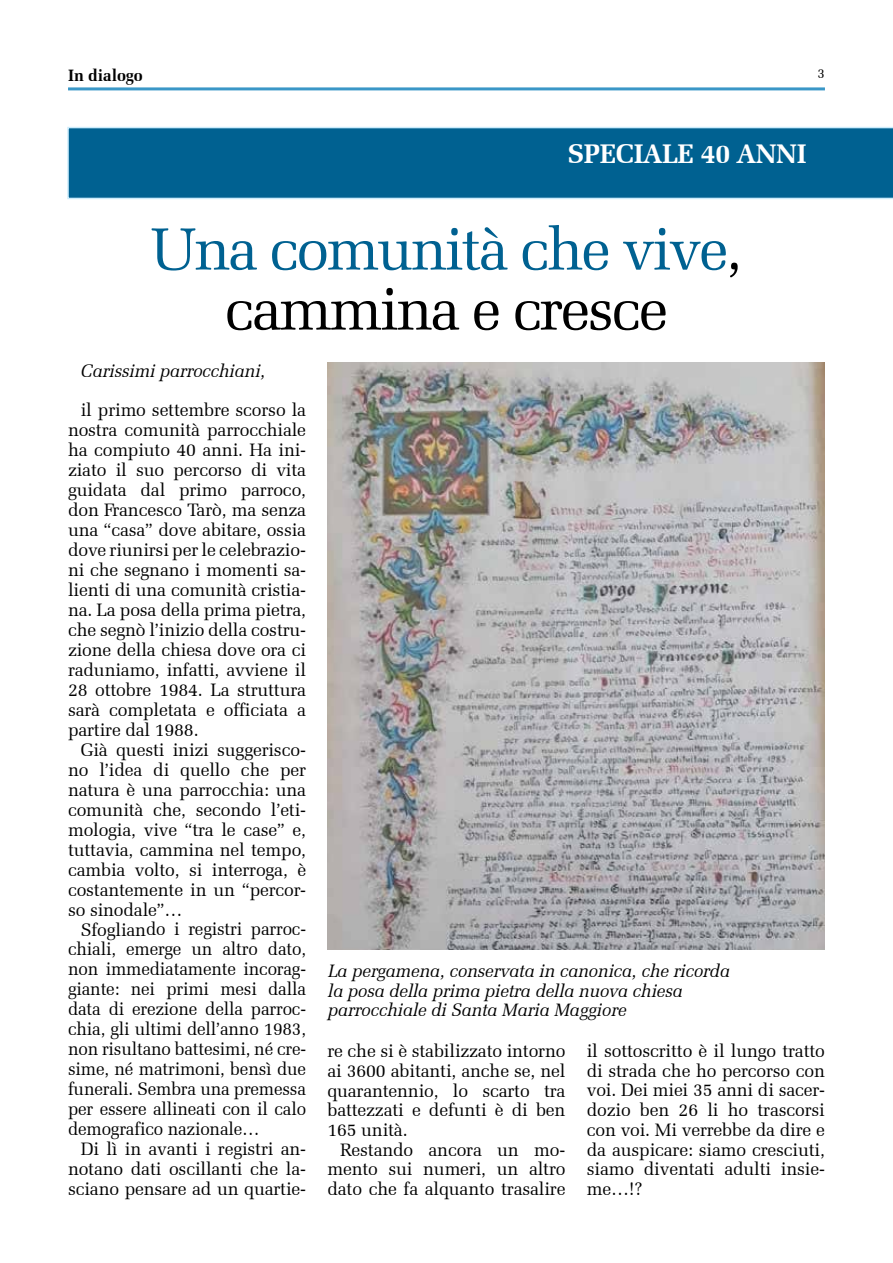
<style>
.page{position:relative;width:893px;height:1263px;background:#fff}
.page>*{position:absolute;margin:0;border:0;box-sizing:border-box;transform-origin:0 0}
.t1{font:60px/60px "Zapf Elliptical 711 BT";letter-spacing:-.04em;color:#006191;text-align:center}
.t2{font:700 27px "Zapf Elliptical 711 BT";letter-spacing:-.01em;color:#fff}
.t3{font:18px/20px "Zapf Elliptical 711 BT";letter-spacing:-.01em;color:#000;text-align:justify}
.t4{font:italic 18px/19.5px "Zapf Elliptical 711 BT";letter-spacing:-.01em;color:#000}
.t5{font:700 16.5px "Zapf Elliptical 711 BT";letter-spacing:-.01em;color:#000}
.t6{font:13.5px "Zapf Elliptical 711 BT";color:#000}
.s1{color:#000}
</style>
<div class="page">
<hr style="left:68px;top:87px;width:757px;height:3px;background:#3a97c7">
<img style="left:327px;top:363px;width:498px;height:587px">
<svg style="left:67px;top:127px;width:826px;height:72px;background:#0a6896"></svg>
<p class="t5" style="left:68px;top:65px;width:76px">In dialogo</p>
<p class="t6" style="left:817px;top:66px;width:9px">3</p>
<h2 class="t2" style="left:568px;top:138px;width:241px">SPECIALE 40 ANNI</h2>
<h1 class="t1" style="left:150px;top:219px;width:593px">Una comunità che vive<span class="s1">, cammina e cresce</span></h1>
<p class="t4" style="left:81px;top:361px;width:186px">Carissimi parrocchiani,</p>
<p class="t3" style="left:68px;top:400px;width:240px;text-indent:13px">il primo settembre scorso la nostra comunità parrocchiale ha compiuto 40 anni. Ha ini&shy;ziato il suo percorso di vita guidata dal primo parroco, don Francesco Tarò, ma senza una “casa” dove abitare, ossia dove riunirsi per le celebrazio&shy;ni che segnano i momenti sa&shy;lienti di una comunità cristia&shy;na. La posa della prima pietra, che segnò l’inizio della costru&shy;zione della chiesa dove ora ci raduniamo, infatti, avviene il 28 ottobre 1984. La struttura sarà completata e officiata a partire dal 1988.</p>
<p class="t3" style="left:68px;top:740px;width:240px;text-indent:13px">Già questi inizi suggerisco&shy;no l’idea di quello che per natura è una parrocchia: una comunità che, secondo l’eti&shy;mologia, vive “tra le case” e, tuttavia, cammina nel tempo, cambia volto, si interroga, è costantemente in un “percor&shy;so sinodale”…</p>
<p class="t3" style="left:68px;top:919px;width:240px;text-indent:13px">Sfogliando i registri parroc&shy;chiali, emerge un altro dato, non immediatamente incorag&shy;giante: nei primi mesi dalla data di erezione della parroc&shy;chia, gli ultimi dell’anno 1983, non risultano battesimi, né cre&shy;sime, né matrimoni, bensì due funerali. Sembra una premessa per essere allineati con il calo demografico nazionale…</p>
<p class="t3" style="left:68px;top:1139px;width:240px;text-indent:13px">Di lì in avanti i registri an&shy;notano dati oscillanti che la&shy;sciano pensare ad un quartie-</p>
<p class="t4" style="left:328px;top:961px;width:403px">La pergamena, conservata in canonica, che ricorda la posa della prima pietra della nuova chiesa parrocchiale di Santa Maria Maggiore</p>
<p class="t3" style="left:327px;top:1041px;width:240px">re che si è stabilizzato intorno ai 3600 abitanti, anche se, nel quarantennio, lo scarto tra battezzati e defunti è di ben 165 unità.</p>
<p class="t3" style="left:327px;top:1139px;width:240px;text-indent:13px">Restando ancora un mo&shy;mento sui numeri, un altro dato che fa alquanto trasalire</p>
<p class="t3" style="left:587px;top:1041px;width:240px">il sottoscritto è il lungo tratto di strada che ho percorso con voi. Dei miei 35 anni di sacer&shy;dozio ben 26 li ho trascorsi con voi. Mi verrebbe da dire e da auspicare: siamo cresciuti, siamo diventati adulti insie&shy;me…!?</p>
</div>
